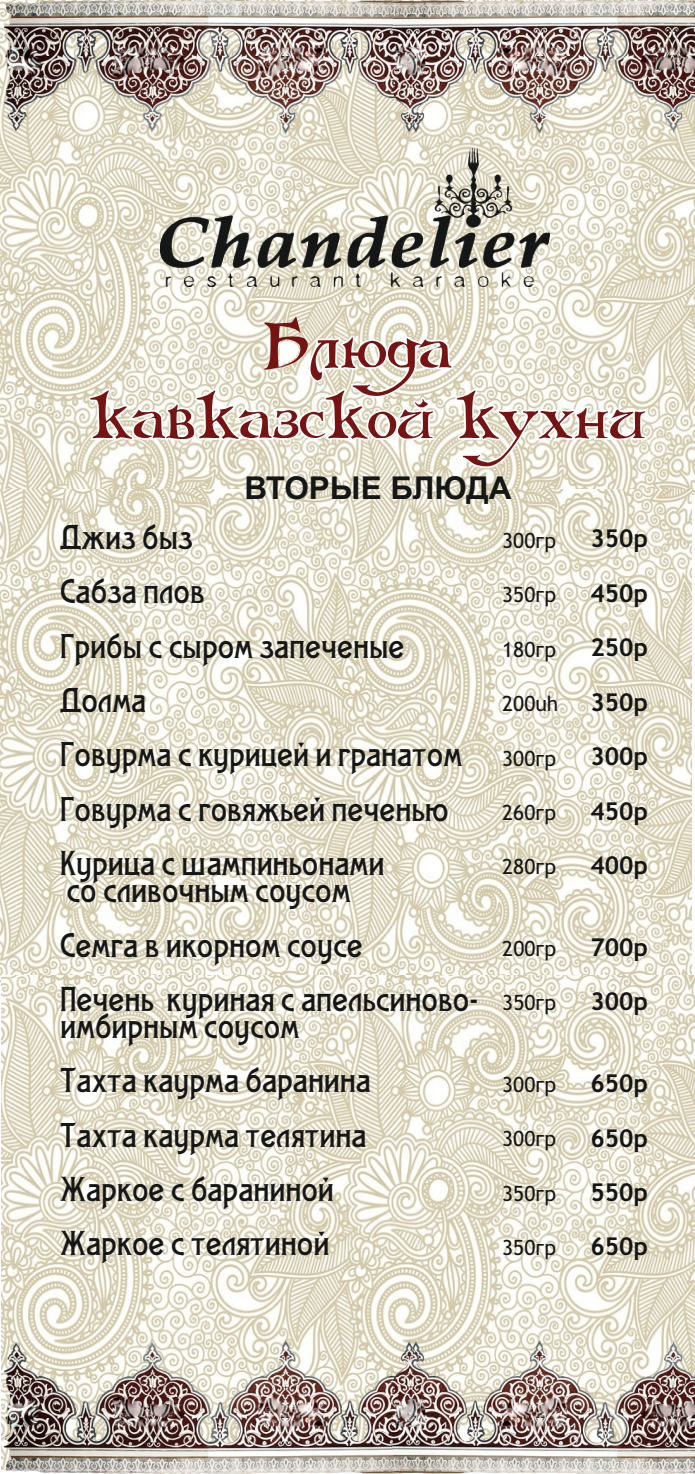
<style>
.page{position:relative;width:695px;height:1474px;background:#fff}
.page>*{position:absolute;margin:0;border:0;box-sizing:border-box;transform-origin:0 0}
.t1{font:63px/70.4px "Arlekino";color:#761313;text-align:center}
.t2{font:35px/54.2px "Modernist One";color:#151616}
.t3{font:700 31.5px "Arial";color:#151616}
.t4{font:700 24.5px "Trebuchet MS";color:#151616}
.t5{font:21px "Trebuchet MS";color:#151616}
</style>
<div class="page">
<img style="left:0;top:1px;width:694px;height:494px">
<img style="left:0;top:489px;width:691px;height:494px">
<img style="left:1px;top:975px;width:693px;height:493px">
<svg style="left:88px;top:336px;width:559px;height:132px"></svg>
<img style="left:4px;top:1px;width:387px;height:138px">
<img style="left:391px;top:1px;width:303px;height:138px">
<img style="left:4px;top:1334px;width:387px;height:138px">
<img style="left:391px;top:1334px;width:303px;height:138px">
<img style="left:161px;top:149px;width:388px;height:137px">
<h1 class="t1" style="left:90px;top:311px;width:557px">Блюда<br>кавказской кухни</h1>
<p class="t3" style="left:244px;top:476px;width:268px">ВТОРЫЕ БЛЮДА</p>
<p class="t2" style="left:60px;top:513px;width:403px">Джиз быз<br>Сабза плов<br>Грибы с сыром запеченые<br>Долма<br>Говурма с курицей и гранатом<br>Говурма с говяжьей печенью<br>Курица с шампиньонами</p>
<p class="t2" style="left:60px;top:866px;width:420px">со сливочным соусом<br>Семга в икорном соусе<br>Печень куриная с апельсиново-</p>
<p class="t2" style="left:60px;top:1002px;width:312px">имбирным соусом<br>Тахта каурма баранина<br>Тахта каурма телятина<br>Жаркое с бараниной<br>Жаркое с телятиной</p>
<p class="t5" style="left:502px;top:532px;width:55px">300гр</p>
<p class="t5" style="left:502px;top:587px;width:55px">350гр</p>
<p class="t5" style="left:502px;top:641px;width:55px">180гр</p>
<p class="t5" style="left:502px;top:695px;width:57px">200uh</p>
<p class="t5" style="left:502px;top:750px;width:55px">300гр</p>
<p class="t5" style="left:502px;top:804px;width:55px">260гр</p>
<p class="t5" style="left:502px;top:858px;width:55px">280гр</p>
<p class="t5" style="left:502px;top:940px;width:55px">200гр</p>
<p class="t5" style="left:502px;top:994px;width:55px">350гр</p>
<p class="t5" style="left:502px;top:1076px;width:55px">300гр</p>
<p class="t5" style="left:502px;top:1130px;width:55px">300гр</p>
<p class="t5" style="left:502px;top:1185px;width:55px">350гр</p>
<p class="t5" style="left:502px;top:1239px;width:55px">350гр</p>
<p class="t4" style="left:590px;top:529px;width:59px">350р</p>
<p class="t4" style="left:590px;top:583px;width:59px">450р</p>
<p class="t4" style="left:590px;top:638px;width:59px">250р</p>
<p class="t4" style="left:590px;top:692px;width:59px">350р</p>
<p class="t4" style="left:590px;top:747px;width:59px">300р</p>
<p class="t4" style="left:590px;top:801px;width:59px">450р</p>
<p class="t4" style="left:590px;top:856px;width:59px">400р</p>
<p class="t4" style="left:590px;top:937px;width:59px">700р</p>
<p class="t4" style="left:590px;top:992px;width:59px">300р</p>
<p class="t4" style="left:590px;top:1073px;width:59px">650р</p>
<p class="t4" style="left:590px;top:1128px;width:59px">650р</p>
<p class="t4" style="left:590px;top:1182px;width:59px">550р</p>
<p class="t4" style="left:590px;top:1237px;width:59px">650р</p>
</div>
